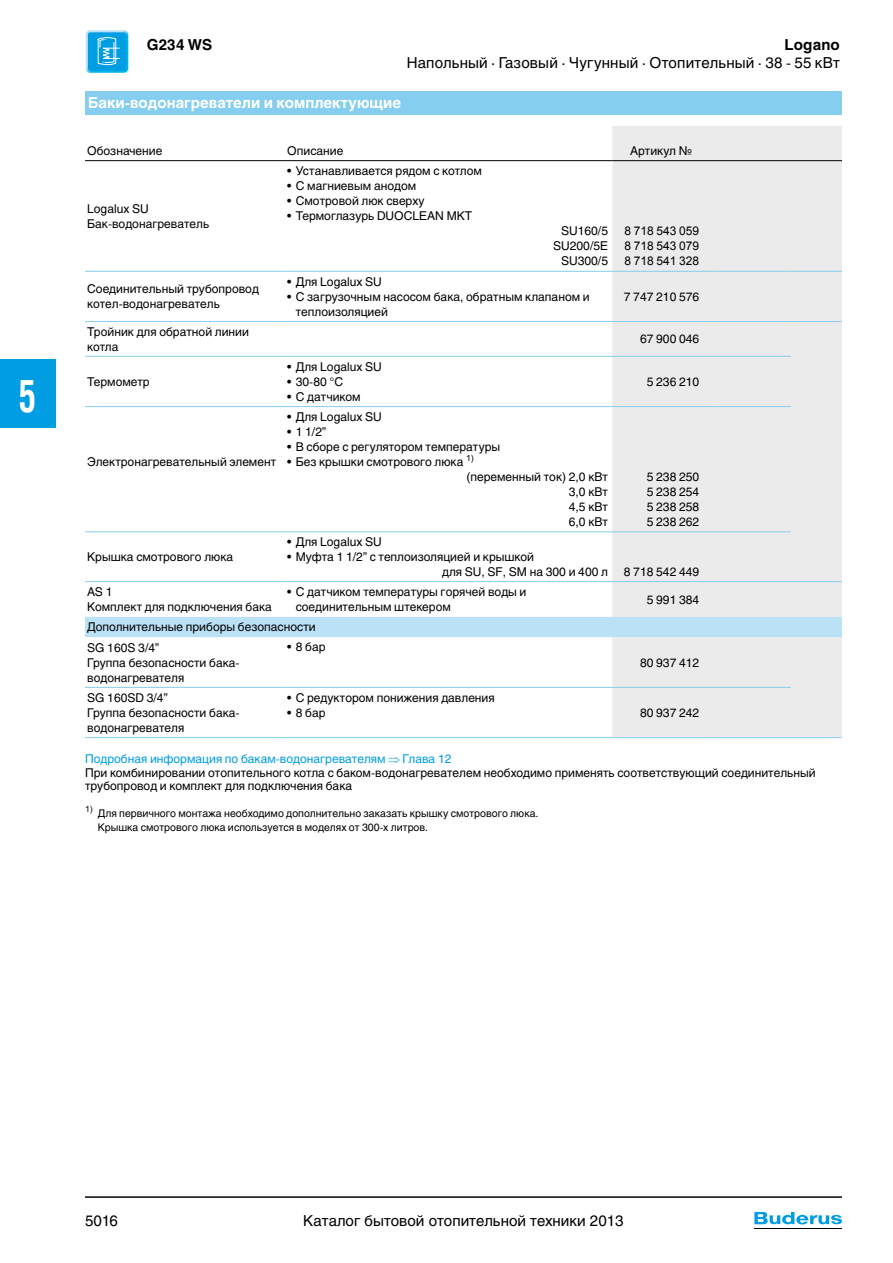
<style>
.page{position:relative;width:893px;height:1263px;background:#fff}
.page>*{position:absolute;margin:0;border:0;box-sizing:border-box;transform-origin:0 0}
.t1{font:700 45px "Helios Cond";color:#fff;scale:.8 1}
.t2{font:15px "Helios";color:#000}
.t3{font:700 15px "Helios";color:#fff}
.t4{font:700 15px "Helios";letter-spacing:.01em;color:#000}
.t5{font:12px/15px "Helios";color:#000}
.t6{font:12px/15px "Arial";color:#000;text-align:justify}
.t7{font:10.5px/13.5px "Helios";color:#000}
.t8{font:8.7px "Arial";color:#000}
.s1{color:#009de2}
</style>
<div class="page">
<svg style="left:754px;top:1212px;width:88px;height:13px"></svg>
<hr style="left:754px;top:1228px;width:88px;height:1px;background:#000">
<div style="left:0;top:360px;width:55px;height:68px;background:#009de2"></div>
<hr style="left:85px;top:1197px;width:757px;height:1px;background:#000">
<svg style="left:85px;top:33px;width:44px;height:37px"></svg>
<svg style="left:86px;top:30px;width:42px;height:43px;background:#2fb0e7"></svg>
<div style="left:85px;top:91px;width:757px;height:24px;background:#85cef0"></div>
<svg style="left:85px;top:161px;width:527px;height:526px"></svg>
<div style="left:612px;top:126px;width:230px;height:611px;background:#ebebeb"></div>
<div style="left:85px;top:617px;width:757px;height:20px;background:#bbe1f6"></div>
<hr style="left:85px;top:160px;width:200px;height:1px;background:#000">
<hr style="left:285px;top:160px;width:327px;height:1px;background:#000">
<hr style="left:612px;top:160px;width:100px;height:1px;background:#000">
<hr style="left:712px;top:160px;width:79px;height:1px;background:#000">
<hr style="left:791px;top:160px;width:51px;height:1px;background:#000">
<hr style="left:85px;top:271px;width:200px;height:1px;background:#85cef0">
<hr style="left:285px;top:271px;width:327px;height:1px;background:#85cef0">
<hr style="left:612px;top:271px;width:100px;height:1px;background:#85cef0">
<hr style="left:712px;top:271px;width:79px;height:1px;background:#85cef0">
<hr style="left:791px;top:271px;width:51px;height:1px;background:#85cef0">
<hr style="left:85px;top:321px;width:200px;height:1px;background:#85cef0">
<hr style="left:285px;top:321px;width:327px;height:1px;background:#85cef0">
<hr style="left:612px;top:321px;width:100px;height:1px;background:#85cef0">
<hr style="left:712px;top:321px;width:79px;height:1px;background:#85cef0">
<hr style="left:791px;top:321px;width:51px;height:1px;background:#85cef0">
<hr style="left:85px;top:356px;width:200px;height:1px;background:#85cef0">
<hr style="left:285px;top:356px;width:327px;height:1px;background:#85cef0">
<hr style="left:612px;top:356px;width:100px;height:1px;background:#85cef0">
<hr style="left:712px;top:356px;width:79px;height:1px;background:#85cef0">
<hr style="left:85px;top:406px;width:200px;height:1px;background:#85cef0">
<hr style="left:285px;top:406px;width:327px;height:1px;background:#85cef0">
<hr style="left:612px;top:406px;width:100px;height:1px;background:#85cef0">
<hr style="left:712px;top:406px;width:79px;height:1px;background:#85cef0">
<hr style="left:85px;top:531px;width:200px;height:1px;background:#85cef0">
<hr style="left:285px;top:531px;width:327px;height:1px;background:#85cef0">
<hr style="left:612px;top:531px;width:100px;height:1px;background:#85cef0">
<hr style="left:712px;top:531px;width:79px;height:1px;background:#85cef0">
<hr style="left:85px;top:581px;width:200px;height:1px;background:#85cef0">
<hr style="left:285px;top:581px;width:327px;height:1px;background:#85cef0">
<hr style="left:612px;top:581px;width:100px;height:1px;background:#85cef0">
<hr style="left:712px;top:581px;width:79px;height:1px;background:#85cef0">
<hr style="left:791px;top:581px;width:51px;height:1px;background:#85cef0">
<hr style="left:85px;top:687px;width:200px;height:1px;background:#85cef0">
<hr style="left:285px;top:687px;width:327px;height:1px;background:#85cef0">
<hr style="left:612px;top:687px;width:100px;height:1px;background:#85cef0">
<hr style="left:712px;top:687px;width:79px;height:1px;background:#85cef0">
<hr style="left:85px;top:737px;width:200px;height:1px;background:#85cef0">
<hr style="left:285px;top:737px;width:327px;height:1px;background:#85cef0">
<hr style="left:612px;top:737px;width:100px;height:1px;background:#85cef0">
<hr style="left:712px;top:737px;width:79px;height:1px;background:#85cef0">
<hr style="left:791px;top:737px;width:51px;height:1px;background:#85cef0">
<h1 class="t1" style="left:19px;top:369px;width:24px">5</h1>
<p class="t4" style="left:147px;top:36px;width:67px">G234 WS</p>
<p class="t4" style="left:785px;top:36px;width:57px">Logano</p>
<p class="t2" style="left:407px;top:54px;width:435px">Напольный · Газовый · Чугунный · Отопительный · 38 - 55 кВт</p>
<p class="t3" style="left:88px;top:94px;width:315px">Баки-водонагреватели и комплектующие</p>
<p class="t5" style="left:87px;top:143px;width:77px">Обозначение</p>
<p class="t5" style="left:287px;top:143px;width:58px">Описание</p>
<p class="t5" style="left:630px;top:143px;width:64px">Артикул №</p>
<p class="t5" style="left:87px;top:201px;width:124px">Logalux SU<br>Бак-водонагреватель</p>
<p class="t5" style="left:87px;top:281px;width:173px">Соединительный трубопровод котел-водонагреватель</p>
<p class="t5" style="left:287px;top:163px;width:196px">• Устанавливается рядом с котлом</p>
<p class="t5" style="left:287px;top:178px;width:130px">• С магниевым анодом</p>
<p class="t5" style="left:287px;top:193px;width:139px">• Смотровой люк сверху</p>
<p class="t5" style="left:287px;top:208px;width:187px">• Термоглазурь DUOCLEAN MKT</p>
<p class="t5" style="left:553px;top:223px;width:56px;text-align:right">SU160/5<br>SU200/5E<br>SU300/5</p>
<p class="t6" style="left:625px;top:224px;width:76px">8 718 543 059<br>8 718 543 079<br>8 718 541 328</p>
<p class="t5" style="left:287px;top:274px;width:96px">• Для Logalux SU</p>
<p class="t5" style="left:296px;top:289px;width:295px;text-indent:-9px">• С загрузочным насосом бака, обратным клапаном и теплоизоляцией</p>
<p class="t5" style="left:624px;top:289px;width:77px">7 747 210 576</p>
<p class="t5" style="left:87px;top:324px;width:163px">Тройник для обратной линии котла</p>
<p class="t5" style="left:640px;top:331px;width:61px">67 900 046</p>
<p class="t5" style="left:87px;top:374px;width:64px">Термометр</p>
<p class="t5" style="left:287px;top:359px;width:96px">• Для Logalux SU</p>
<p class="t5" style="left:287px;top:374px;width:57px">• 30-80 °C</p>
<p class="t5" style="left:287px;top:389px;width:75px">• С датчиком</p>
<p class="t5" style="left:647px;top:374px;width:54px">5 236 210</p>
<p class="t5" style="left:87px;top:454px;width:190px">Электронагревательный элемент</p>
<p class="t5" style="left:87px;top:549px;width:148px">Крышка смотрового люка</p>
<p class="t5" style="left:287px;top:409px;width:96px">• Для Logalux SU</p>
<p class="t5" style="left:287px;top:424px;width:40px">• 1 1/2”</p>
<p class="t5" style="left:287px;top:439px;width:214px">• В сборе с регулятором температуры</p>
<p class="t5" style="left:287px;top:454px;width:188px">• Без крышки смотрового люка <sup>1)</sup></p>
<p class="t5" style="left:466px;top:469px;width:143px">(переменный ток) 2,0 кВт</p>
<p class="t5" style="left:569px;top:484px;width:41px">3,0 кВт</p>
<p class="t5" style="left:569px;top:499px;width:41px">4,5 кВт</p>
<p class="t5" style="left:569px;top:514px;width:41px">6,0 кВт</p>
<p class="t5" style="left:287px;top:534px;width:96px">• Для Logalux SU</p>
<p class="t5" style="left:442px;top:549px;width:167px;text-indent:-155px">• Муфта 1 1/2” с теплоизоляцией и крышкой<br>для SU, SF, SM на 300 и 400 л</p>
<p class="t5" style="left:647px;top:469px;width:54px;text-align:justify">5 238 250<br>5 238 254<br>5 238 258<br>5 238 262</p>
<p class="t5" style="left:624px;top:564px;width:77px">8 718 542 449</p>
<p class="t5" style="left:87px;top:584px;width:186px">AS 1<br>Комплект для подключения бака</p>
<p class="t5" style="left:296px;top:584px;width:232px;text-indent:-9px">• С датчиком температуры горячей воды и соединительным штекером</p>
<p class="t5" style="left:647px;top:592px;width:54px">5 991 384</p>
<p class="t5" style="left:87px;top:616px;width:230px;line-height:20.5px">Дополнительные приборы безопасности<br>SG 160S 3/4”</p>
<p class="t5" style="left:87px;top:655px;width:154px">Группа безопасности бака&shy;водонагревателя</p>
<p class="t5" style="left:287px;top:639px;width:40px">• 8 бар</p>
<p class="t5" style="left:640px;top:655px;width:61px">80 937 412</p>
<p class="t5" style="left:87px;top:690px;width:154px">SG 160SD 3/4”<br>Группа безопасности бака&shy;водонагревателя</p>
<p class="t5" style="left:287px;top:690px;width:209px">• С редуктором понижения давления</p>
<p class="t5" style="left:287px;top:705px;width:40px">• 8 бар</p>
<p class="t5" style="left:640px;top:705px;width:61px">80 937 242</p>
<p class="t5" style="left:85px;top:752px;width:732px;line-height:13.5px"><span class="s1">Подробная информация по бакам-водонагревателям</span> <span class="s1">⇒ Глава 12<br></span>При комбинировании отопительного котла с баком-водонагревателем необходимо применять соответствующий соединительный трубопровод и комплект для подключения бака</p>
<p class="t8" style="left:85px;top:803px;width:9px">1)</p>
<p class="t7" style="left:98px;top:806px;width:442px">Для первичного монтажа необходимо дополнительно заказать крышку смотрового люка.<br>Крышка смотрового люка используется в моделях от 300-х литров.</p>
<p class="t2" style="left:85px;top:1212px;width:34px">5016</p>
<p class="t2" style="left:303px;top:1212px;width:322px">Каталог бытовой отопительной техники 2013</p>
</div>
